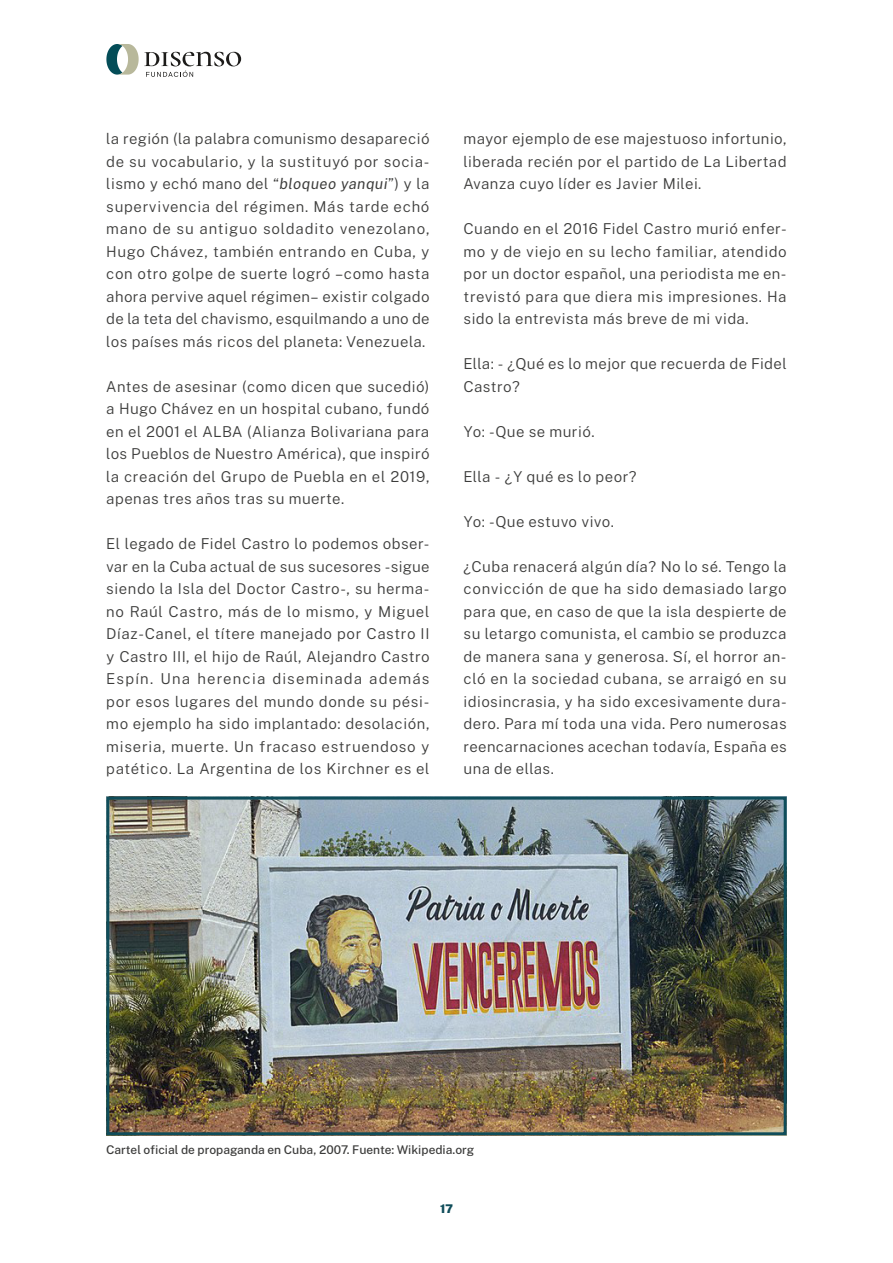
<style>
.page{position:relative;width:893px;height:1263px;background:#fff}
.page>*{position:absolute;margin:0;border:0;box-sizing:border-box;transform-origin:0 0}
.t1{font:300 15px/22.5px "Public Sans";letter-spacing:.03em;color:#3c3c3b;text-align:justify}
.t2{font:500 12px "Public Sans";color:#3c3c3b}
.t3{font:900 12px "Public Sans";color:#0f4d5a}
.s1{font-weight:400;font-style:italic}
</style>
<div class="page">
<svg style="left:106px;top:44px;width:135px;height:33px"></svg>
<img style="left:110px;top:801px;width:673px;height:330px">
<div style="left:106px;top:797px;width:681px;height:338px;border:3px solid #0f4d5a"></div>
<p class="t1" style="left:106px;top:127px;width:325px">la región (la palabra comunismo desapareció de su vocabulario, y la sustituyó por socia&shy;lismo y echó mano del “<span class="s1">bloqueo yanqui</span>”) y la supervivencia del régimen. Más tarde echó mano de su antiguo soldadito venezolano, Hugo Chávez, también entrando en Cuba, y con otro golpe de suerte logró –como hasta ahora pervive aquel régimen– existir colgado de la teta del chavismo, esquilmando a uno de los países más ricos del planeta: Venezuela.</p>
<p class="t1" style="left:106px;top:374px;width:325px">Antes de asesinar (como dicen que sucedió) a Hugo Chávez en un hospital cubano, fundó en el 2001 el ALBA (Alianza Bolivariana para los Pueblos de Nuestro América), que inspiró la creación del Grupo de Puebla en el 2019, apenas tres años tras su muerte.</p>
<p class="t1" style="left:106px;top:532px;width:325px">El legado de Fidel Castro lo podemos obser&shy;var en la Cuba actual de sus sucesores -sigue siendo la Isla del Doctor Castro-, su herma&shy;no Raúl Castro, más de lo mismo, y Miguel Díaz-Canel, el títere manejado por Castro II y Castro III, el hijo de Raúl, Alejandro Castro Espín. Una herencia diseminada además por esos lugares del mundo donde su pési&shy;mo ejemplo ha sido implantado: desolación, miseria, muerte. Un fracaso estruendoso y patético. La Argentina de los Kirchner es el</p>
<p class="t1" style="left:463px;top:127px;width:325px">mayor ejemplo de ese majestuoso infortunio, liberada recién por el partido de La Libertad Avanza cuyo líder es Javier Milei.</p>
<p class="t1" style="left:463px;top:217px;width:325px">Cuando en el 2016 Fidel Castro murió enfer&shy;mo y de viejo en su lecho familiar, atendido por un doctor español, una periodista me en&shy;trevistó para que diera mis impresiones. Ha sido la entrevista más breve de mi vida.</p>
<p class="t1" style="left:463px;top:352px;width:325px">Ella: - ¿Qué es lo mejor que recuerda de Fidel<br>Castro?</p>
<p class="t1" style="left:463px;top:419px;width:133px">Yo: -Que se murió.</p>
<p class="t1" style="left:463px;top:464px;width:175px">Ella - ¿Y qué es lo peor?</p>
<p class="t1" style="left:463px;top:509px;width:152px">Yo: -Que estuvo vivo.</p>
<p class="t1" style="left:463px;top:554px;width:325px">¿Cuba renacerá algún día? No lo sé. Tengo la convicción de que ha sido demasiado largo para que, en caso de que la isla despierte de su letargo comunista, el cambio se produzca de manera sana y generosa. Sí, el horror an&shy;cló en la sociedad cubana, se arraigó en su idiosincrasia, y ha sido excesivamente dura&shy;dero. Para mí toda una vida. Pero numerosas reencarnaciones acechan todavía, España es una de ellas.</p>
<p class="t2" style="left:106px;top:1141px;width:370px">Cartel oficial de propaganda en Cuba, 2007. Fuente: Wikipedia.org</p>
<p class="t3" style="left:440px;top:1199px;width:14px">17</p>
</div>
